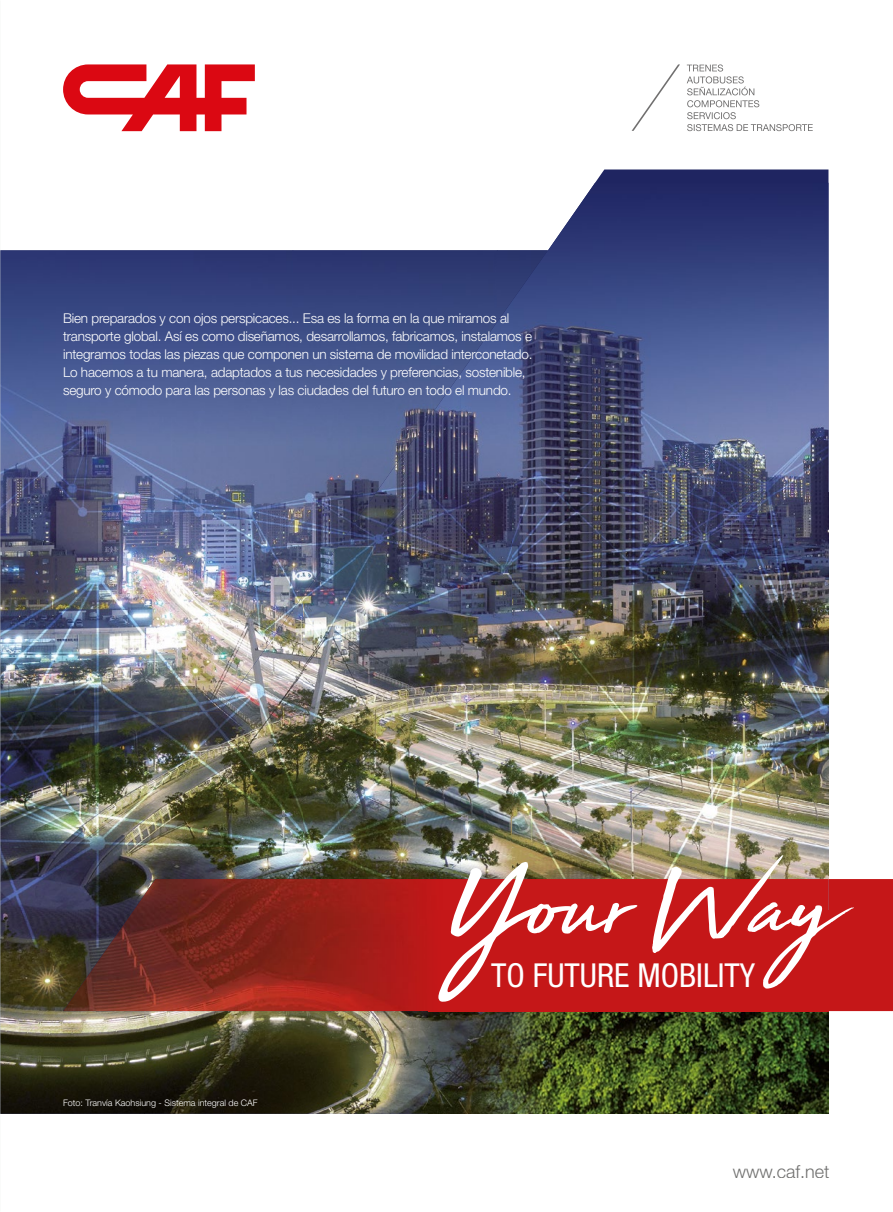
<style>
.page{position:relative;width:893px;height:1212px;background:#fff}
.page>*{position:absolute;margin:0;border:0;box-sizing:border-box;transform-origin:0 0}
.t1{font:118.05px "High Tide";color:#fff}
.t2{font:condensed 33px "Helvetica Neue LT Std";color:#fff}
.t3{font:300 18px "Helvetica Neue LT Std";color:#70706f}
.t4{font:300 13.5px/18px "Helvetica Neue LT Std";letter-spacing:-.015em;color:#fff}
.t5{font:300 9px "Helvetica Neue LT Std";color:#fff}
.s1{font-size:106.2px}
</style>
<div class="page">
<svg style="left:595px;top:169px;width:233px;height:14px;background:#2b3069"></svg>
<img style="left:513px;top:183px;width:315px;height:696px">
<img style="left:461px;top:322px;width:52px;height:557px">
<img style="left:408px;top:404px;width:53px;height:475px">
<img style="left:355px;top:507px;width:53px;height:372px">
<img style="left:303px;top:558px;width:52px;height:321px">
<img style="left:250px;top:610px;width:53px;height:269px">
<img style="left:198px;top:712px;width:52px;height:167px">
<img style="left:0;top:712px;width:198px;height:195px">
<img style="left:0;top:907px;width:144px;height:207px">
<img style="left:144px;top:1011px;width:284px;height:103px">
<img style="left:428px;top:1011px;width:400px;height:103px">
<img style="left:63px;top:879px;width:830px;height:132px">
<img style="left:0;top:250px;width:293px;height:462px">
<img style="left:293px;top:250px;width:205px;height:154px">
<img style="left:497px;top:250px;width:51px;height:72px">
<img style="left:293px;top:404px;width:146px;height:103px">
<img style="left:293px;top:506px;width:73px;height:52px">
<img style="left:293px;top:558px;width:37px;height:52px">
<svg style="left:63px;top:64px;width:192px;height:67px"></svg>
<svg style="left:632px;top:64px;width:48px;height:67px"></svg>
<svg style="left:687px;top:64px;width:126px;height:67px"></svg>
<p class="t4" style="left:63px;top:309px;width:471px">Bien preparados y con ojos perspicaces... Esa es la forma en la que miramos al transporte global. Así es como diseñamos, desarrollamos, fabricamos, instalamos e integramos todas las piezas que componen un sistema de movilidad interconetado.<br>Lo hacemos a tu manera, adaptados a tus necesidades y preferencias, sostenible, seguro y cómodo para las personas y las ciudades del futuro en todo el mundo.</p>
<p class="t5" style="left:63px;top:1097px;width:196px">Foto: Tranvía Kaohsiung - Sistema integral de CAF</p>
<h1 class="t1" style="left:446px;top:823px;width:390px">Your <span class="s1">W</span>ay</h1>
<h2 class="t2" style="left:491px;top:957px;width:265px">TO FUTURE MOBILITY</h2>
<h3 class="t3" style="left:733px;top:1160px;width:98px">www.caf.net</h3>
</div>
